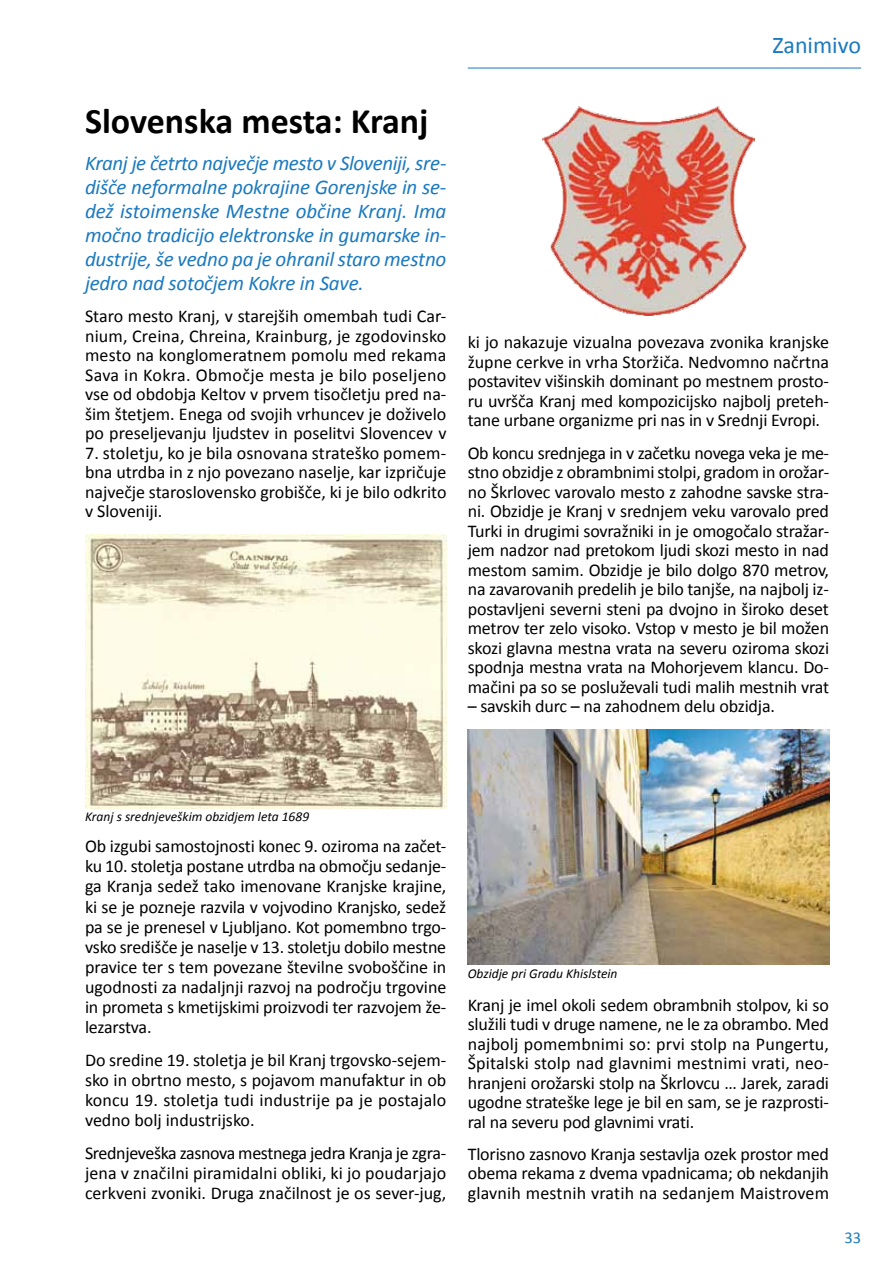
<style>
.page{position:relative;width:893px;height:1263px;background:#fff}
.page>*{position:absolute;margin:0;border:0;box-sizing:border-box;transform-origin:0 0}
.t1{font:700 36px "Calibri";color:#000}
.t2{font:24px "Calibri";color:#1a79bf}
.t3{font:italic 21px/24px "Calibri";letter-spacing:-.01em;color:#1a79bf;text-align:justify}
.t4{font:18px/19.5px "Calibri";letter-spacing:-.01em;color:#000;text-align:justify}
.t5{font:16.5px "Calibri";color:#1a79bf}
.t6{font:italic 13.5px "Calibri";color:#000}
</style>
<div class="page">
<hr style="left:468px;top:68px;width:393px;height:1px;background:#1a79bf">
<img style="left:542px;top:106px;width:213px;height:210px">
<img style="left:85px;top:535px;width:361px;height:273px">
<img style="left:468px;top:729px;width:361px;height:235px">
<h2 class="t2" style="left:772px;top:30px;width:90px">Zanimivo</h2>
<h1 class="t1" style="left:85px;top:98px;width:345px">Slovenska mesta: Kranj</h1>
<p class="t3" style="left:85px;top:150px;width:363px">Kranj je četrto največje mesto v Sloveniji, sre&shy;dišče neformalne pokrajine Gorenjske in se&shy;dež istoimenske Mestne občine Kranj. Ima močno tradicijo elektronske in gumarske in&shy;dustrije, še vedno pa je ohranil staro mestno jedro nad sotočjem Kokre in Save.</p>
<p class="t4" style="left:85px;top:307px;width:363px">Staro mesto Kranj, v starejših omembah tudi Car&shy;nium, Creina, Chreina, Krainburg, je zgodovinsko mesto na konglomeratnem pomolu med rekama Sava in Kokra. Območje mesta je bilo poseljeno vse od obdobja Keltov v prvem tisočletju pred na&shy;šim štetjem. Enega od svojih vrhuncev je doživelo po preseljevanju ljudstev in poselitvi Slovencev v</p>
<p class="t4" style="left:85px;top:443px;width:363px">7. stoletju, ko je bila osnovana strateško pomem&shy;bna utrdba in z njo povezano naselje, kar izpričuje največje staroslovensko grobišče, ki je bilo odkrito v Sloveniji.</p>
<p class="t4" style="left:468px;top:333px;width:363px">ki jo nakazuje vizualna povezava zvonika kranjske župne cerkve in vrha Storžiča. Nedvomno načrtna postavitev višinskih dominant po mestnem prosto&shy;ru uvršča Kranj med kompozicijsko najbolj preteh&shy;tane urbane organizme pri nas in v Srednji Evropi.</p>
<p class="t4" style="left:468px;top:443px;width:363px">Ob koncu srednjega in v začetku novega veka je me&shy;stno obzidje z obrambnimi stolpi, gradom in orožar&shy;no Škrlovec varovalo mesto z zahodne savske stra&shy;ni. Obzidje je Kranj v srednjem veku varovalo pred Turki in drugimi sovražniki in je omogočalo stražar&shy;jem nadzor nad pretokom ljudi skozi mesto in nad mestom samim. Obzidje je bilo dolgo 870 metrov, na zavarovanih predelih je bilo tanjše, na najbolj iz&shy;postavljeni severni steni pa dvojno in široko deset metrov ter zelo visoko. Vstop v mesto je bil možen skozi glavna mestna vrata na severu oziroma skozi spodnja mestna vrata na Mohorjevem klancu. Do&shy;mačini pa so se posluževali tudi malih mestnih vrat</p>
<p class="t4" style="left:468px;top:696px;width:309px">– savskih durc – na zahodnem delu obzidja.</p>
<p class="t6" style="left:85px;top:807px;width:226px">Kranj s srednjeveškim obzidjem leta 1689</p>
<p class="t4" style="left:85px;top:836px;width:363px;line-height:20.1px">Ob izgubi samostojnosti konec 9. oziroma na začet&shy;ku 10. stoletja postane utrdba na območju sedanje&shy;ga Kranja sedež tako imenovane Kranjske krajine, ki se je pozneje razvila v vojvodino Kranjsko, sedež pa se je prenesel v Ljubljano. Kot pomembno trgo&shy;vsko središče je naselje v 13. stoletju dobilo mestne pravice ter s tem povezane številne svoboščine in ugodnosti za nadaljnji razvoj na področju trgovine in prometa s kmetijskimi proizvodi ter razvojem že&shy;lezarstva.</p>
<p class="t4" style="left:85px;top:1050px;width:363px;line-height:20.1px">Do sredine 19. stoletja je bil Kranj trgovsko-sejem&shy;sko in obrtno mesto, s pojavom manufaktur in ob koncu 19. stoletja tudi industrije pa je postajalo vedno bolj industrijsko.</p>
<p class="t4" style="left:85px;top:1143px;width:363px;line-height:20.1px">Srednjeveška zasnova mestnega jedra Kranja je zgra&shy;jena v značilni piramidalni obliki, ki jo poudarjajo cerkveni zvoniki. Druga značilnost je os sever-jug,</p>
<p class="t6" style="left:468px;top:964px;width:151px">Obzidje pri Gradu Khislstein</p>
<p class="t4" style="left:468px;top:995px;width:363px">Kranj je imel okoli sedem obrambnih stolpov, ki so služili tudi v druge namene, ne le za obrambo. Med najbolj pomembnimi so: prvi stolp na Pungertu, Špitalski stolp nad glavnimi mestnimi vrati, neo&shy;hranjeni orožarski stolp na Škrlovcu … Jarek, zaradi ugodne strateške lege je bil en sam, se je razprosti&shy;ral na severu pod glavnimi vrati.</p>
<p class="t4" style="left:468px;top:1144px;width:363px">Tlorisno zasnovo Kranja sestavlja ozek prostor med obema rekama z dvema vpadnicama; ob nekdanjih glavnih mestnih vratih na sedanjem Maistrovem</p>
<p class="t5" style="left:844px;top:1227px;width:18px">33</p>
</div>
